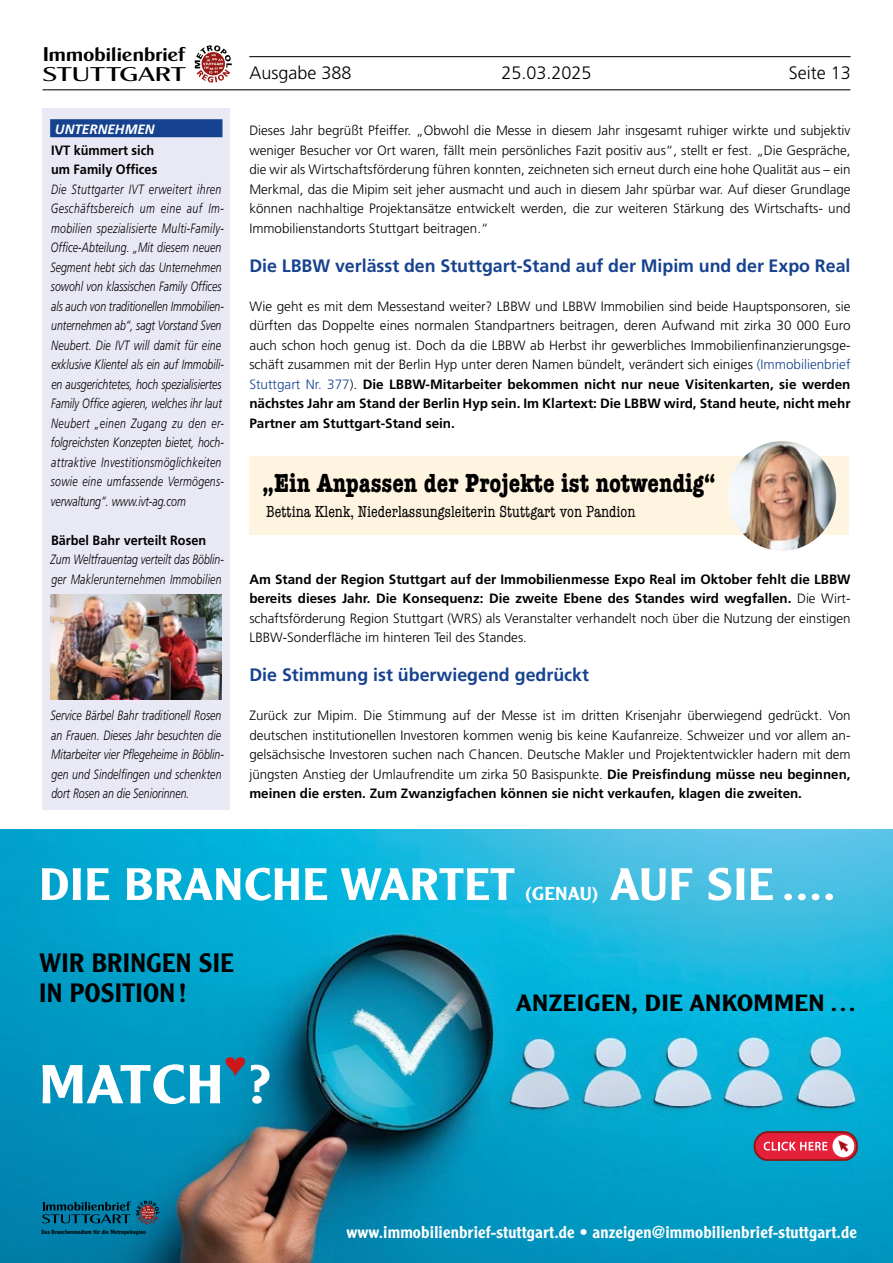
<style>
.page{position:relative;width:893px;height:1263px;background:#fff}
.page>*{position:absolute;margin:0;border:0;box-sizing:border-box;transform-origin:0 0}
.t1{font:500 53.55px "Clearface Gothic LT Std";letter-spacing:.01em;color:#fff;scale:1.19 1}
.t2{font:500 44.4px "Clearface Gothic LT Std";letter-spacing:.01em;color:#fff;scale:1.15 1}
.t3{font:31.2px "Arial";color:#cd1719;scale:1.19 1}
.t4{font:700 condensed 27px "American Typewriter";color:#000}
.t5{font:500 25.95px/30.6px "Clearface Gothic LT Std";letter-spacing:.01em;color:#000}
.t6{font:500 22.95px "Clearface Gothic LT Std";letter-spacing:.01em;color:#000;scale:1.19 1}
.t7{font:19.95px "Cg Globe Gothic Bd";letter-spacing:-.02em;color:#000;scale:1.07 1}
.t8{font:19.95px "Cg Globe Gothic Dm";letter-spacing:-.02em;color:#000;scale:1.44 1}
.t9{font:500 18.3px "Clearface Gothic LT Std";letter-spacing:.01em;color:#fff;scale:1.15 1}
.t10{font:700 18px "Frutiger LT Std";color:#17428f}
.t11{font:300 18px "Frutiger LT Std";color:#000}
.t12{font:500 16.8px "Clearface Gothic LT Std";letter-spacing:.01em;color:#fff}
.t13{font:condensed 16.5px "American Typewriter";color:#000}
.t14{font:300 13.5px/19.5px "Frutiger LT Std";color:#000;text-align:justify}
.t15{font:italic 300 13.5px/19.5px "Frutiger LT Std";letter-spacing:.005em;color:#000;scale:.78 1}
.t16{font:700 13.5px/19.5px "Frutiger LT Std";color:#000;text-align:justify}
.t17{font:700 13.5px/19.5px "Frutiger LT Std";color:#000;scale:.94 1}
.t18{font:italic 700 13.5px "Frutiger LT Std";color:#fff}
.t19{font:italic 300 7.95px "Frutiger LT Std";color:#fff;scale:.8 1}
.t20{font:500 6px "Clearface Gothic LT Std";letter-spacing:.01em;color:#000}
.s1{color:#17428f}
.s2{font-weight:700}
.s3{font-weight:300}
</style>
<div class="page">
<hr style="left:43px;top:89px;width:807px;height:1px;background:#000">
<svg style="left:195px;top:45px;width:37px;height:38px"></svg>
<hr style="left:249px;top:56px;width:602px;height:1px;background:#000">
<div style="left:43px;top:109px;width:187px;height:701px;background:#e9e9f5"></div>
<div style="left:50px;top:119px;width:172px;height:18px;background:#17428f"></div>
<img style="left:51px;top:594px;width:171px;height:106px">
<img style="left:0;top:829px;width:893px;height:434px">
<svg style="left:42px;top:1201px;width:117px;height:23px"></svg>
<svg style="left:753px;top:1131px;width:105px;height:30px"></svg>
<div style="left:249px;top:456px;width:600px;height:79px;background:#fff4e0"></div>
<img style="left:728px;top:441px;width:108px;height:110px">
<h3 class="t7" style="left:43px;top:42px;width:135px">Immobilienbrief</h3>
<h3 class="t8" style="left:43px;top:62px;width:101px">STUTTGART</h3>
<h3 class="t11" style="left:249px;top:62px;width:104px">Ausgabe 388</h3>
<h3 class="t11" style="left:501px;top:62px;width:92px">25.03.2025</h3>
<h3 class="t11" style="left:789px;top:62px;width:64px">Seite 13</h3>
<p class="t18" style="left:55px;top:121px;width:101px">UNTERNEHMEN</p>
<p class="t17" style="left:51px;top:140px;width:115px">IVT kümmert sich um Family Offices</p>
<p class="t15" style="left:50px;top:179px;width:224px">Die Stuttgarter IVT erweitert ihren Geschäftsbereich um eine auf Im&shy;mobilien spezialisierte Multi-Family-Office-Abteilung. „Mit diesem neuen Segment hebt sich das Unternehmen sowohl von klassischen Family Offices als auch von traditionellen Immobilien&shy;unternehmen ab“, sagt Vorstand Sven Neubert. Die IVT will damit für eine exklusive Klientel als ein auf Immobili&shy;en ausgerichtetes, hoch spezialisiertes Family Office agieren, welches ihr laut Neubert „einen Zugang zu den er&shy;folgreichsten Konzepten bietet, hoch&shy;attraktive Investitionsmöglichkeiten sowie eine umfassende Vermögens&shy;verwaltung“. www.ivt-ag.com</p>
<p class="t17" style="left:51px;top:530px;width:167px">Bärbel Bahr verteilt Rosen</p>
<p class="t15" style="left:51px;top:550px;width:224px">Zum Weltfrauentag verteilt das Böblin&shy;ger Maklerunternehmen Immobilien</p>
<p class="t19" style="left:210px;top:694px;width:37px;rotate:-90deg">Foto: Bahr</p>
<p class="t15" style="left:50px;top:706px;width:224px">Service Bärbel Bahr traditionell Rosen an Frauen. Dieses Jahr besuchten die Mitarbeiter vier Pflegeheime in Böblin&shy;gen und Sindelfingen und schenkten dort Rosen an die Seniorinnen.</p>
<p class="t14" style="left:249px;top:121px;width:603px">Dieses Jahr begrüßt Pfeiffer. „Obwohl die Messe in diesem Jahr insgesamt ruhiger wirkte und subjektiv weniger Besucher vor Ort waren, fällt mein persönliches Fazit positiv aus“, stellt er fest. „Die Gespräche, die wir als Wirtschaftsförderung führen konnten, zeichneten sich erneut durch eine hohe Qualität aus – ein Merkmal, das die Mipim seit jeher ausmacht und auch in diesem Jahr spürbar war. Auf dieser Grundlage können nachhaltige Projektansätze entwickelt werden, die zur weiteren Stärkung des Wirtschafts- und Immobilienstandorts Stuttgart beitragen.“</p>
<h3 class="t10" style="left:249px;top:255px;width:603px">Die LBBW verlässt den Stuttgart-Stand auf der Mipim und der Expo Real</h3>
<p class="t14" style="left:249px;top:296px;width:603px">Wie geht es mit dem Messestand weiter? LBBW und LBBW Immobilien sind beide Hauptsponsoren, sie dürften das Doppelte eines normalen Standpartners beitragen, deren Aufwand mit zirka 30 000 Euro auch schon hoch genug ist. Doch da die LBBW ab Herbst ihr gewerbliches Immobilienfinanzierungsge&shy;schäft zusammen mit der Berlin Hyp unter deren Namen bündelt, verändert sich einiges <span class="s1">(Immobilienbrief Stuttgart Nr. 377</span>). <span class="s2">Die LBBW-Mitarbeiter bekommen nicht nur neue Visitenkarten, sie werden nächstes Jahr am Stand der Berlin Hyp sein. Im Klartext: Die LBBW wird, Stand heute, nicht mehr Partner am Stuttgart-Stand sein.</span></p>
<h3 class="t4" style="left:262px;top:461px;width:455px">„Ein Anpassen der Projekte ist notwendig“</h3>
<p class="t13" style="left:266px;top:499px;width:371px">Bettina Klenk, Niederlassungsleiterin Stuttgart von Pandion</p>
<p class="t16" style="left:249px;top:569px;width:603px">Am Stand der Region Stuttgart auf der Immobilienmesse Expo Real im Oktober fehlt die LBBW bereits dieses Jahr. Die Konsequenz: Die zweite Ebene des Standes wird wegfallen. <span class="s3">Die Wirt&shy;schaftsförderung Region Stuttgart (WRS) als Veranstalter verhandelt noch über die Nutzung der einstigen LBBW-Sonderfläche im hinteren Teil des Standes.</span></p>
<h3 class="t10" style="left:249px;top:664px;width:341px">Die Stimmung ist überwiegend gedrückt</h3>
<p class="t14" style="left:249px;top:706px;width:603px">Zurück zur Mipim. Die Stimmung auf der Messe ist im dritten Krisenjahr überwiegend gedrückt. Von deutschen institutionellen Investoren kommen wenig bis keine Kaufanreize. Schweizer und vor allem an&shy;gelsächsische Investoren suchen nach Chancen. Deutsche Makler und Projektentwickler hadern mit dem jüngsten Anstieg der Umlaufrendite um zirka 50 Basispunkte. <span class="s2">Die Preisfindung müsse neu beginnen, meinen die ersten. Zum Zwanzigfachen können sie nicht verkaufen, klagen die zweiten.</span></p>
<h2 class="t2" style="left:39px;top:857px;width:415px">DIE BRANCHE WARTET</h2>
<h3 class="t9" style="left:525px;top:882px;width:66px">(GENAU)</h3>
<h2 class="t2" style="left:610px;top:857px;width:198px">AUF SIE ....</h2>
<h3 class="t5" style="left:39px;top:947px;width:196px">WIR BRINGEN SIE<br>IN POSITION !</h3>
<h3 class="t3" style="left:224px;top:1044px;width:20px">♥</h3>
<h1 class="t1" style="left:39px;top:1051px;width:197px">MATCH ?</h1>
<p class="t20" style="left:41px;top:1228px;width:106px">Das Branchenmedium für die Metropolregion</p>
<h3 class="t6" style="left:516px;top:988px;width:287px">ANZEIGEN, DIE ANKOMMEN …</h3>
<p class="t12" style="left:346px;top:1221px;width:512px">www.immobilienbrief-stuttgart.de • anzeigen@immobilienbrief-stuttgart.de</p>
</div>
